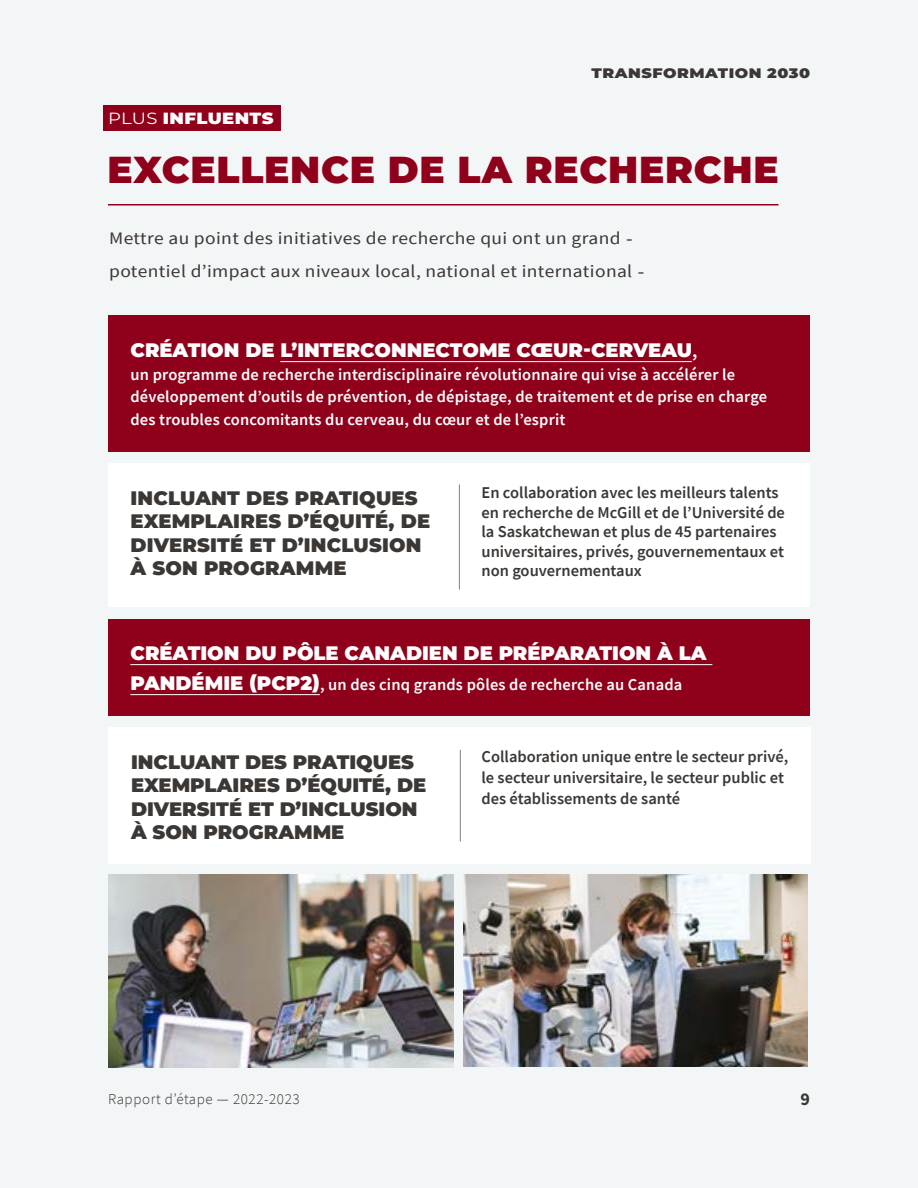
<style>
.page{position:relative;width:918px;height:1188px;background:#f2f6f7}
.page>*{position:absolute;margin:0;border:0;box-sizing:border-box;transform-origin:0 0}
.t1{font:900 37.5px "Montserrat";letter-spacing:.02em;color:#8f001a}
.t2{font:900 19.5px/23.4px "Montserrat";color:#3b3734}
.t3{font:900 19.5px "Montserrat";color:#fff}
.t4{font:18px "Source Sans Variable";color:#3b3734}
.t5{font:17.55px/33px "Source Sans Pro";letter-spacing:.02em;color:#3b3734;scale:1.11 1}
.t6{font:600 16.5px/19.5px "Source Sans Pro";color:#3b3734}
.t7{font:600 16.5px/22.5px "Source Sans Pro";letter-spacing:.01em;color:#fff}
.t8{font:900 16.2px "Montserrat";letter-spacing:.02em;color:#fff;scale:1.11 1}
.t9{font:300 15px "Source Sans Pro";letter-spacing:.04em;color:#3b3734}
.t10{font:900 13.8px "Montserrat";letter-spacing:.03em;color:#3b3734;scale:1.15 1}
.s1{font-weight:400}
.s2{font-family:"Times New Roman"}
.s3{font-family:"Source Sans Pro";font-weight:600}
.s4{font-family:"Montserrat";font-weight:900;font-size:19.5px}
</style>
<div class="page">
<hr style="left:108px;top:204px;width:670px;height:2px;background:#8f001a">
<div style="left:459px;top:464px;width:351px;height:144px;background:#fff"></div>
<div style="left:459px;top:728px;width:352px;height:136px;background:#fff"></div>
<div style="left:108px;top:464px;width:351px;height:144px;background:#fff"></div>
<div style="left:109px;top:728px;width:351px;height:136px;background:#fff"></div>
<hr style="left:459px;top:484px;width:1px;height:106px;background:#778188">
<hr style="left:460px;top:750px;width:1px;height:92px;background:#778188">
<div style="left:104px;top:105px;width:177px;height:26px;background:#8f001a"></div>
<div style="left:108px;top:316px;width:702px;height:136px;background:#8f001a"></div>
<div style="left:108px;top:619px;width:702px;height:97px;background:#8f001a"></div>
<img style="left:109px;top:874px;width:345px;height:194px">
<img style="left:464px;top:874px;width:344px;height:193px">
<hr style="left:130px;top:694px;width:190px;height:1px;background:#fff">
<hr style="left:130px;top:664px;width:582px;height:1px;background:#fff">
<hr style="left:280px;top:361px;width:412px;height:1px;background:#fff">
<p class="t10" style="left:592px;top:63px;width:191px">TRANSFORMATION 2030</p>
<p class="t8" style="left:108px;top:106px;width:151px"><span class="s1">PLUS</span> INFLUENTS</p>
<h3 class="t1" style="left:108px;top:142px;width:673px">EXCELLENCE DE LA RECHERCHE</h3>
<p class="t5" style="left:109px;top:222px;width:484px">Mettre au point des initiatives de recherche qui ont un grand <span class="s2">- </span>potentiel d’impact aux niveaux local, national et international <span class="s2">-</span></p>
<p class="t3" style="left:130px;top:336px;width:568px">CRÉATION DE L’INTERCONNECTOME CŒUR-CERVEAU<span class="s3">,</span></p>
<p class="t7" style="left:130px;top:363px;width:638px">un programme de recherche interdisciplinaire révolutionnaire qui vise à accélérer le développement d’outils de prévention, de dépistage, de traitement et de prise en charge des troubles concomitants du cerveau, du cœur et de l’esprit</p>
<h4 class="t2" style="left:130px;top:485px;width:301px">INCLUANT DES PRATIQUES<br>EXEMPLAIRES D’ÉQUITÉ, DE<br>DIVERSITÉ ET D’INCLUSION<br>À SON PROGRAMME</h4>
<p class="t6" style="left:482px;top:483px;width:305px">En collaboration avec les meilleurs talents en recherche de McGill et de l’Université de la Saskatchewan et plus de 45 partenaires universitaires, privés, gouvernementaux et non gouvernementaux</p>
<p class="t3" style="left:130px;top:639px;width:578px">CRÉATION DU PÔLE CANADIEN DE PRÉPARATION À LA</p>
<p class="t7" style="left:130px;top:673px;width:553px"><span class="s4">PANDÉMIE (PCP2)</span>, un des cinq grands pôles de recherche au Canada</p>
<h4 class="t2" style="left:131px;top:749px;width:297px">INCLUANT DES PRATIQUES<br>EXEMPLAIRES D’ÉQUITÉ, DE<br>DIVERSITÉ ET D’INCLUSION<br>À SON PROGRAMME</h4>
<p class="t6" style="left:482px;top:746px;width:308px;line-height:21px">Collaboration unique entre le secteur privé, le secteur universitaire, le secteur public et des établissements de santé</p>
<p class="t9" style="left:108px;top:1090px;width:193px">Rapport d’étape — 2022-2023</p>
<p class="t4" style="left:800px;top:1089px;width:11px">9</p>
</div>
